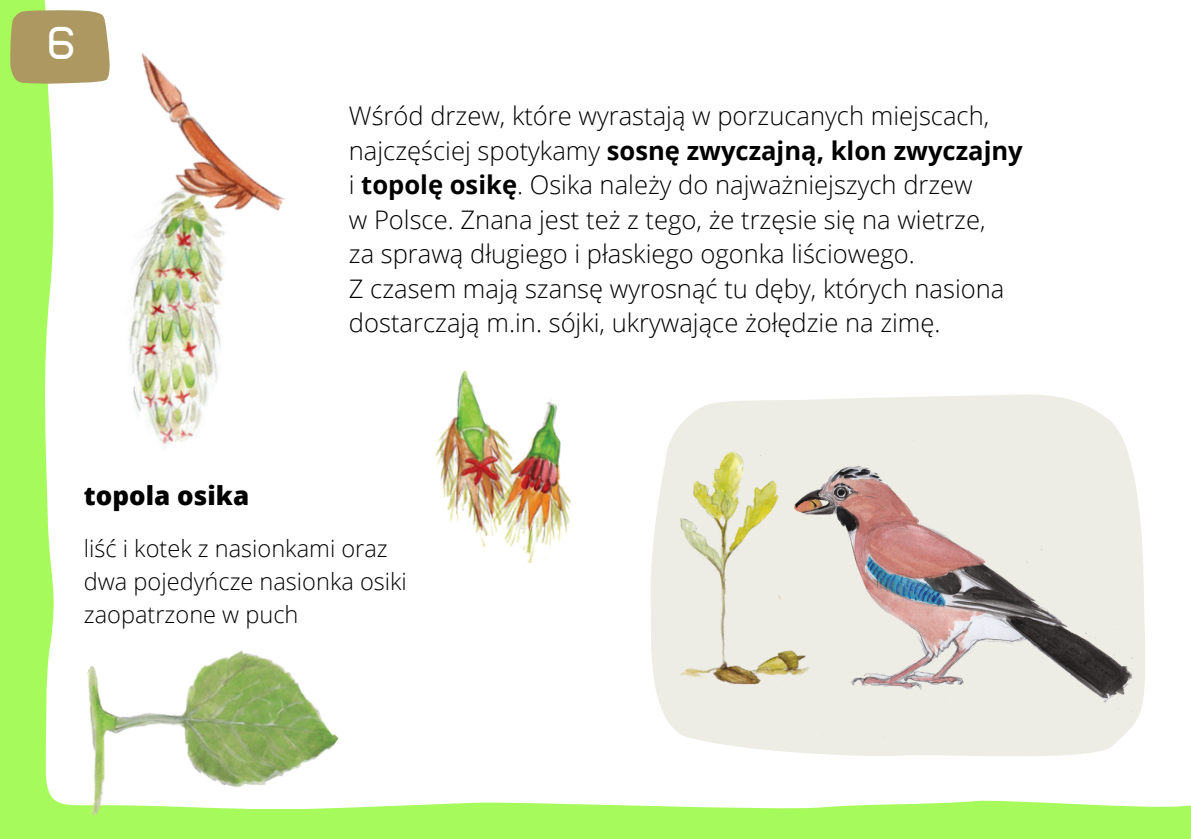
<style>
.page{position:relative;width:1191px;height:839px;background:#fff}
.page>*{position:absolute;margin:0;border:0;box-sizing:border-box;transform-origin:0 0}
.t1{font:500 37.8px "ADA Hybrid";color:#fff}
.t2{font:800 26px "Open Sans";color:#000}
.t3{font:300 25.6px/34.4px "Open Sans";color:#000}
.t4{font:300 23.6px "Open Sans";color:#000}
.s1{font-weight:700}
</style>
<div class="page">
<div style="left:0;top:0;width:1191px;height:838px;background:#a7fa5b"></div>
<div style="left:44px;top:0;width:1147px;height:808px;background:#fff"></div>
<svg style="left:10px;top:10px;width:102px;height:74px;background:#b1a66a"></svg>
<img style="left:31px;top:25px;width:317px;height:431px">
<img style="left:416px;top:369px;width:161px;height:195px">
<svg style="left:644px;top:393px;width:503px;height:369px;background:#f3f3ee"></svg>
<img style="left:44px;top:578px;width:311px;height:238px">
<img style="left:669px;top:436px;width:89px;height:258px">
<img style="left:758px;top:436px;width:390px;height:304px">
<h1 class="t1" style="left:47px;top:27px;width:30px">6</h1>
<p class="t3" style="left:349px;top:98px;width:675px">Wśród drzew, które wyrastają w porzucanych miejscach, najczęściej spotykamy <span class="s1">sosnę zwyczajną, klon zwyczajny</span></p>
<p class="t3" style="left:349px;top:167px;width:625px">i <span class="s1">topolę osikę</span>. Osika należy do najważniejszych drzew</p>
<p class="t3" style="left:349px;top:202px;width:638px">w Polsce. Znana jest też z tego, że trzęsie się na wietrze,</p>
<p class="t3" style="left:349px;top:236px;width:567px">za sprawą długiego i płaskiego ogonka liściowego.</p>
<p class="t3" style="left:349px;top:271px;width:657px">Z czasem mają szansę wyrosnąć tu dęby, których nasiona dostarczają m.in. sójki, ukrywające żołędzie na zimę.</p>
<p class="t2" style="left:84px;top:477px;width:167px">topola osika</p>
<p class="t4" style="left:84px;top:531px;width:305px">liść i kotek z nasionkami oraz</p>
<p class="t4" style="left:84px;top:564px;width:324px">dwa pojedyńcze nasionka osiki</p>
<p class="t4" style="left:84px;top:597px;width:216px">zaopatrzone w puch</p>
</div>
